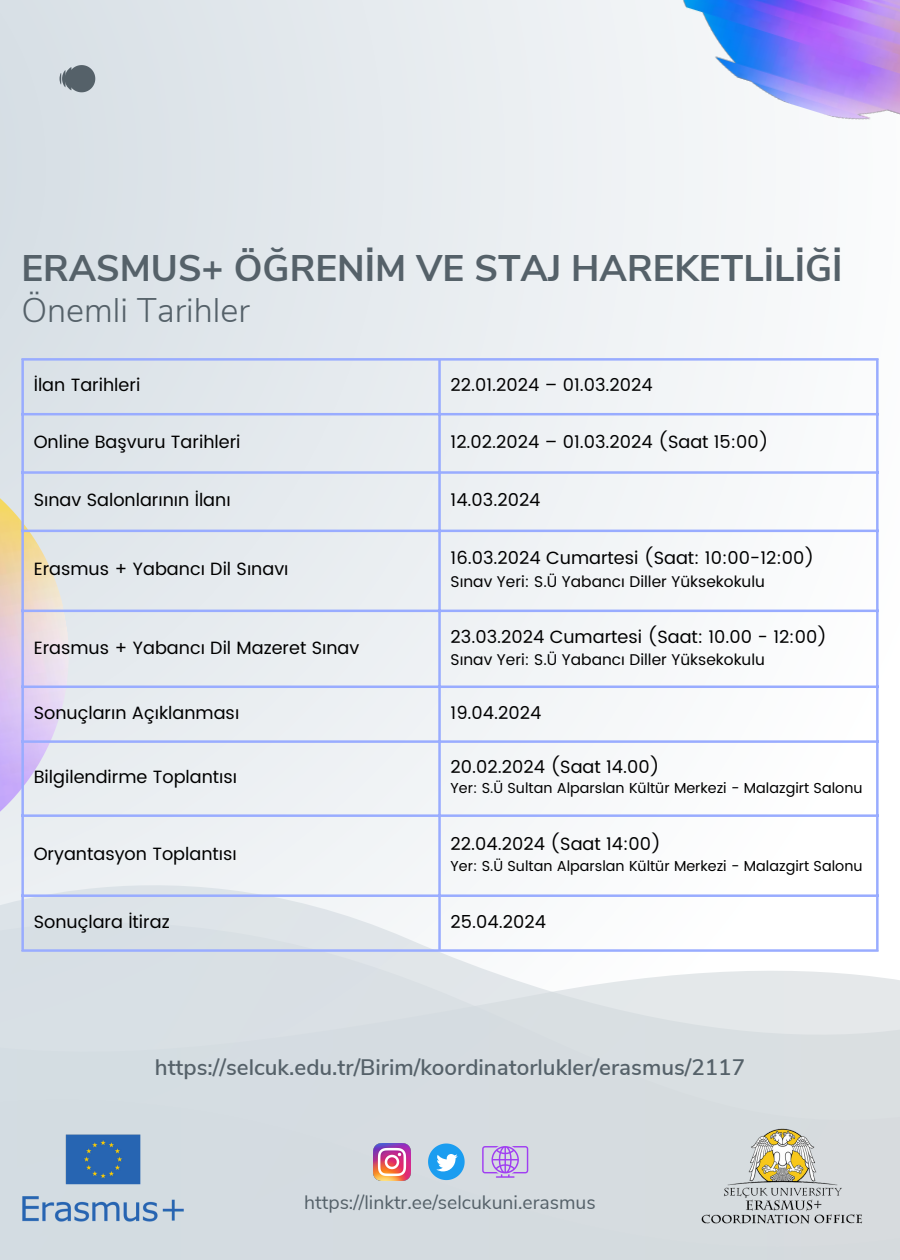
<style>
.page{position:relative;width:900px;height:1260px;background:#fff}
.page>*{position:absolute;margin:0;border:0;box-sizing:border-box;transform-origin:0 0}
.t1{font:700 36.94px "Nunito Sans";color:#556169}
.t2{font:300 34.06px "Nunito Sans";color:#556169}
.t3{font:600 22.38px "Nunito Sans";color:#556169}
.t4{font:19.38px "Nunito Sans";color:#556169}
.t5{font:17.75px "Poppins";color:#000}
.t6{font:15.56px "Poppins";color:#000}
.t7{font:14.44px "Poppins";color:#000}
</style>
<div class="page">
<div style="left:0;top:0;width:900px;height:1260px;background:linear-gradient(to right,#dae2e7,#fdfefe)"></div>
<img style="left:0;top:442px;width:69px;height:417px">
<img style="left:626px;top:0;width:274px;height:159px">
<svg style="left:0;top:884px;width:900px;height:38px;fill:#f5f7f9"></svg>
<svg style="left:0;top:922px;width:900px;height:49px"></svg>
<svg style="left:0;top:971px;width:900px;height:127px;background:#dae0e4"></svg>
<div style="left:0;top:1098px;width:900px;height:162px;background:#d4dce0"></div>
<svg style="left:60px;top:65px;width:35px;height:27px"></svg>
<img style="left:697px;top:1124px;width:172px;height:105px">
<svg style="left:428px;top:1144px;width:37px;height:36px"></svg>
<img style="left:374px;top:1144px;width:36px;height:36px">
<img style="left:18px;top:1129px;width:169px;height:96px">
<svg style="left:482px;top:1146px;width:46px;height:32px"></svg>
<hr style="left:21px;top:361px;width:3px;height:588px;background:#99acff">
<hr style="left:438px;top:361px;width:3px;height:588px;background:#99acff">
<hr style="left:876px;top:361px;width:3px;height:588px;background:#99acff">
<hr style="left:21px;top:358px;width:858px;height:3px;background:#99acff">
<hr style="left:21px;top:413px;width:858px;height:2px;background:#99acff">
<hr style="left:21px;top:471px;width:858px;height:3px;background:#99acff">
<hr style="left:21px;top:530px;width:858px;height:2px;background:#99acff">
<hr style="left:21px;top:610px;width:858px;height:2px;background:#99acff">
<hr style="left:21px;top:686px;width:858px;height:2px;background:#99acff">
<hr style="left:21px;top:740px;width:858px;height:3px;background:#99acff">
<hr style="left:21px;top:814px;width:858px;height:3px;background:#99acff">
<hr style="left:21px;top:894px;width:858px;height:3px;background:#99acff">
<hr style="left:21px;top:949px;width:858px;height:3px;background:#99acff">
<h1 class="t1" style="left:21px;top:243px;width:823px">ERASMUS+ ÖĞRENİM VE STAJ HAREKETLİLİĞİ</h1>
<p class="t2" style="left:21px;top:288px;width:230px">Önemli Tarihler</p>
<p class="t5" style="left:34px;top:375px;width:108px">İlan Tarihleri</p>
<p class="t5" style="left:451px;top:375px;width:204px">22.01.2024 – 01.03.2024</p>
<p class="t5" style="left:34px;top:431px;width:208px">Online Başvuru Tarihleri</p>
<p class="t5" style="left:451px;top:431px;width:320px">12.02.2024 – 01.03.2024 (Saat 15:00)</p>
<p class="t5" style="left:34px;top:490px;width:198px">Sınav Salonlarının İlanı</p>
<p class="t5" style="left:451px;top:490px;width:91px">14.03.2024</p>
<p class="t5" style="left:34px;top:559px;width:256px">Erasmus + Yabancı Dil Sınavı</p>
<p class="t5" style="left:34px;top:637px;width:327px">Erasmus + Yabancı Dil Mazeret Sınav</p>
<p class="t5" style="left:451px;top:548px;width:365px">16.03.2024 Cumartesi (Saat: 10:00-12:00)</p>
<p class="t6" style="left:451px;top:572px;width:316px">Sınav Yeri: S.Ü Yabancı Diller Yüksekokulu</p>
<p class="t5" style="left:451px;top:626px;width:378px">23.03.2024 Cumartesi (Saat: 10.00 - 12:00)</p>
<p class="t6" style="left:451px;top:651px;width:316px">Sınav Yeri: S.Ü Yabancı Diller Yüksekokulu</p>
<p class="t5" style="left:34px;top:702px;width:207px">Sonuçların Açıklanması</p>
<p class="t5" style="left:451px;top:702px;width:92px">19.04.2024</p>
<p class="t5" style="left:34px;top:766px;width:205px">Bilgilendirme Toplantısı</p>
<p class="t5" style="left:34px;top:844px;width:205px">Oryantasyon Toplantısı</p>
<p class="t5" style="left:451px;top:756px;width:211px">20.02.2024 (Saat 14.00)</p>
<p class="t7" style="left:451px;top:780px;width:413px">Yer: S.Ü Sultan Alparslan Kültür Merkezi - Malazgirt Salonu</p>
<p class="t5" style="left:451px;top:833px;width:212px">22.04.2024 (Saat 14:00)</p>
<p class="t7" style="left:451px;top:857px;width:413px">Yer: S.Ü Sultan Alparslan Kültür Merkezi - Malazgirt Salonu</p>
<p class="t5" style="left:34px;top:911px;width:138px">Sonuçlara İtiraz</p>
<p class="t5" style="left:451px;top:911px;width:97px">25.04.2024</p>
<h3 class="t3" style="left:155px;top:1052px;width:592px">https://selcuk.edu.tr/Birim/koordinatorlukler/erasmus/2117</h3>
<p class="t4" style="left:304px;top:1189px;width:293px">https://linktr.ee/selcukuni.erasmus</p>
</div>
